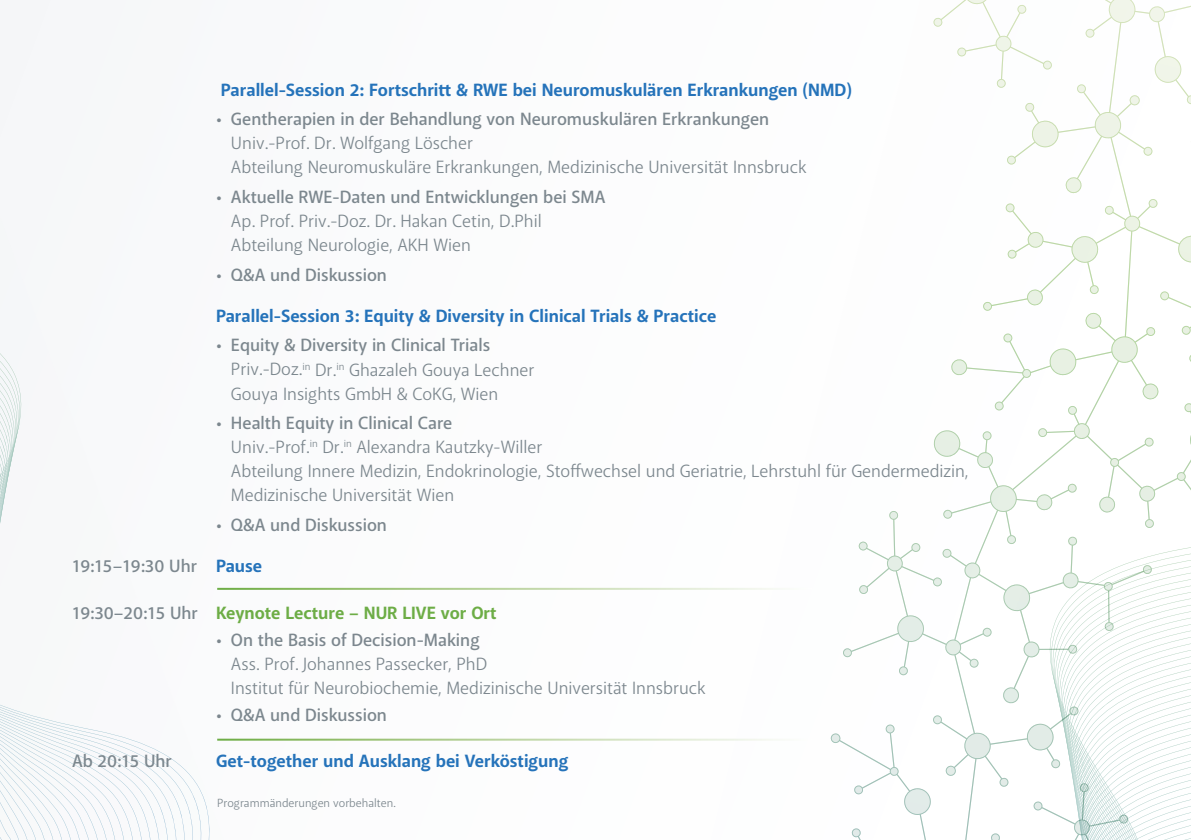
<style>
.page{position:relative;width:1191px;height:840px;background:#fff}
.page>*{position:absolute;margin:0;border:0;box-sizing:border-box;transform-origin:0 0}
.t1{font:18px/24px "Akagi Pro";color:#7c878e}
.t2{font:600 18px "Akagi Pro";color:#7c878e}
.t3{font:700 18px "Akagi Pro";color:#2573ba}
.t4{font:700 18px "Akagi Pro";color:#6dad46}
.t5{font:12px "Akagi Pro";color:#7c878e}
.s1{font-weight:600}
.s2{font-weight:700;color:#2573ba}
.s3{font-weight:600;color:#7c878e}
</style>
<div class="page">
<svg style="left:1094px;top:0;width:47px;height:58px"></svg>
<svg style="left:0;top:353px;width:274px;height:486px"></svg>
<svg style="left:1141px;top:5px;width:50px;height:53px"></svg>
<svg style="left:830px;top:58px;width:361px;height:781px"></svg>
<hr style="left:217px;top:587px;width:595px;height:2px;background:#fff">
<hr style="left:217px;top:738px;width:595px;height:2px;background:#fff">
<p class="t3" style="left:221px;top:78px;width:632px">Parallel-Session 2: Fortschritt &amp; RWE bei Neuromuskulären Erkrankungen (NMD)</p>
<p class="t2" style="left:216px;top:108px;width:555px">• Gentherapien in der Behandlung von Neuromuskulären Erkrankungen</p>
<p class="t1" style="left:231px;top:131px;width:577px">Univ.-Prof. Dr. Wolfgang Löscher<br>Abteilung Neuromuskuläre Erkrankungen, Medizinische Universität Innsbruck</p>
<p class="t2" style="left:216px;top:186px;width:391px">• Aktuelle RWE-Daten und Entwicklungen bei SMA</p>
<p class="t1" style="left:231px;top:209px;width:312px">Ap. Prof. Priv.-Doz. Dr. Hakan Cetin, D.Phil<br>Abteilung Neurologie, AKH Wien</p>
<p class="t2" style="left:216px;top:263px;width:172px">• Q&amp;A und Diskussion</p>
<p class="t3" style="left:216px;top:304px;width:502px">Parallel-Session 3: Equity &amp; Diversity in Clinical Trials &amp; Practice</p>
<p class="t1" style="left:231px;top:333px;width:305px;text-indent:-15px"><span class="s1">• Equity &amp; Diversity in Clinical Trials<br></span>Priv.-Doz.<sup>in</sup> Dr.<sup>in</sup> Ghazaleh Gouya Lechner<br>Gouya Insights GmbH &amp; CoKG, Wien</p>
<p class="t1" style="left:231px;top:411px;width:739px;text-indent:-15px"><span class="s1">• Health Equity in Clinical Care<br></span>Univ.-Prof.<sup>in</sup> Dr.<sup>in</sup> Alexandra Kautzky-Willer<br>Abteilung Innere Medizin, Endokrinologie, Stoffwechsel und Geriatrie, Lehrstuhl für Gendermedizin, Medizinische Universität Wien</p>
<p class="t2" style="left:216px;top:513px;width:172px">• Q&amp;A und Diskussion</p>
<p class="t2" style="left:72px;top:554px;width:192px">19:15–19:30 Uhr <span class="s2">Pause</span></p>
<p class="t4" style="left:72px;top:601px;width:426px"><span class="s3">19:30–20:15 Uhr</span> Keynote Lecture – NUR LIVE vor Ort</p>
<p class="t2" style="left:216px;top:628px;width:265px">• On the Basis of Decision-Making</p>
<p class="t1" style="left:231px;top:651px;width:476px">Ass. Prof. Johannes Passecker, PhD<br>Institut für Neurobiochemie, Medizinische Universität Innsbruck</p>
<p class="t2" style="left:216px;top:703px;width:172px">• Q&amp;A und Diskussion</p>
<p class="t2" style="left:72px;top:749px;width:101px">Ab 20:15 Uhr</p>
<p class="t3" style="left:216px;top:749px;width:354px">Get-together und Ausklang bei Verköstigung</p>
<p class="t5" style="left:217px;top:795px;width:180px">Programmänderungen vorbehalten.</p>
</div>
